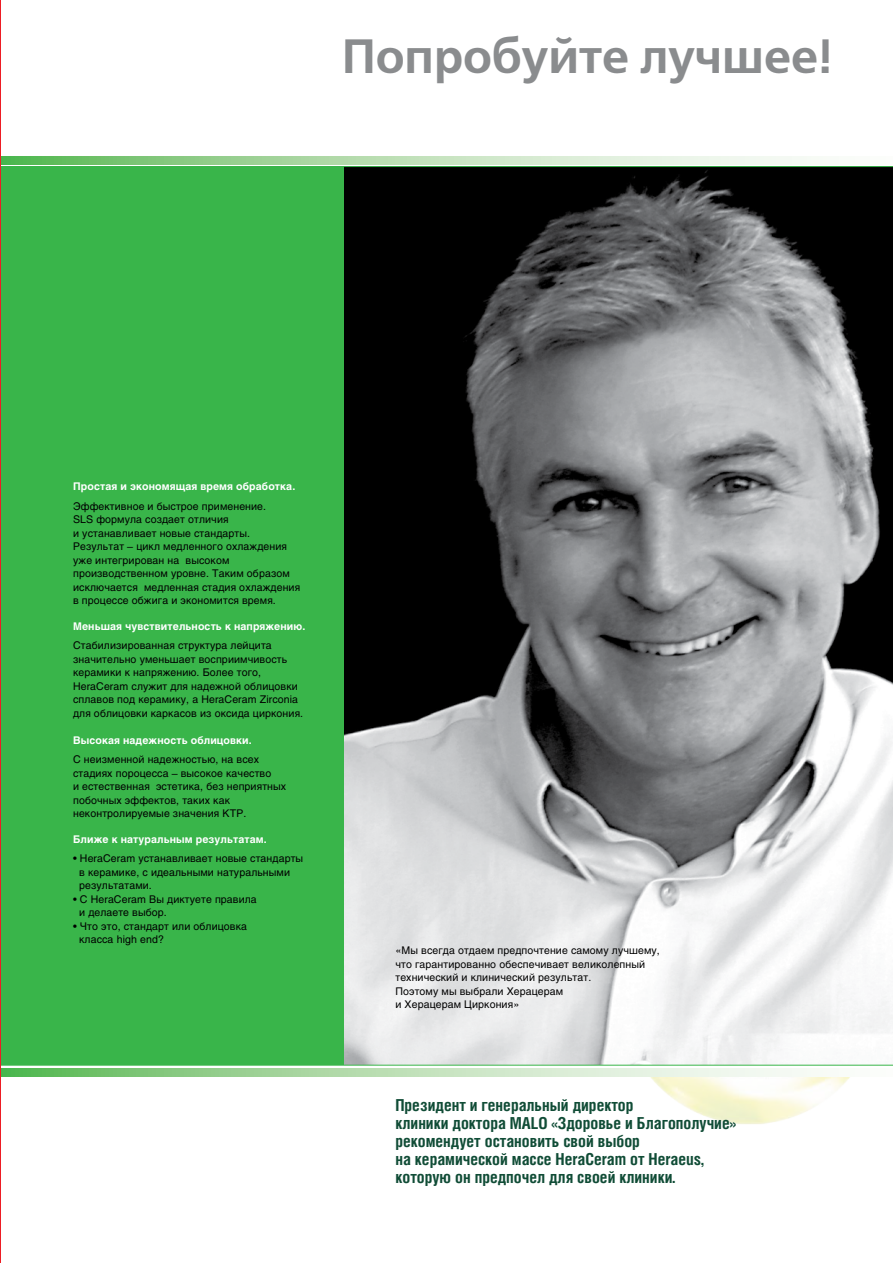
<style>
.page{position:relative;width:893px;height:1263px;background:#fff}
.page>*{position:absolute;margin:0;border:0;box-sizing:border-box;transform-origin:0 0}
.t1{font:700 48px "Free Set C";color:#8a8c8e}
.t2{font:700 19.5px "Text Book C";color:#000}
.t3{font:700 16.5px/18px "Helios Cond";color:#104c36}
.t4{font:10.5px/13.5px "Helios";letter-spacing:.01em;color:#000}
.t5{font:700 10.5px "Helios";letter-spacing:.01em;color:#fff}
</style>
<div class="page">
<img style="left:0;top:167px;width:1px;height:898px">
<img style="left:343px;top:167px;width:550px;height:898px">
<div style="left:1px;top:166px;width:342px;height:899px;background:#39b54a"></div>
<hr style="left:1px;top:166px;width:892px;height:1px;background:#39b54a">
<hr style="left:1px;top:1065px;width:892px;height:1px;background:#39b54a">
<img style="left:619px;top:1076px;width:231px;height:48px">
<svg style="left:1px;top:157px;width:806px;height:7px"></svg>
<svg style="left:1px;top:1069px;width:806px;height:7px"></svg>
<h1 class="t1" style="left:342px;top:29px;width:491px">Попробуйте лучшее!</h1>
<h2 class="t2" style="left:700px;top:52px;width:142px">www.stident.ru</h2>
<p class="t5" style="left:73px;top:480px;width:224px">Простая и экономящая время обработка.</p>
<p class="t4" style="left:73px;top:499px;width:229px">Эффективное и быстрое применение.<br>SLS формула создает отличия<br>и устанавливает новые стандарты.<br>Результат – цикл медленного охлаждения уже интегрирован на высоком производственном уровне. Таким образом исключается медленная стадия охлаждения в процессе обжига и экономится время.</p>
<p class="t5" style="left:73px;top:620px;width:234px">Меньшая чувствительность к напряжению.</p>
<p class="t4" style="left:73px;top:639px;width:232px">Стабилизированная структура лейцита значительно уменьшает восприимчивость керамики к напряжению. Более того, HeraCeram служит для надежной облицовки сплавов под керамику, а HeraCeram Zirconia для облицовки каркасов из оксида циркония.</p>
<p class="t5" style="left:73px;top:734px;width:180px">Высокая надежность облицовки.</p>
<p class="t4" style="left:73px;top:753px;width:215px">С неизменной надежностью, на всех стадиях пороцесса – высокое качество<br>и естественная эстетика, без неприятных побочных эффектов, таких как неконтролируемые значения КТР.</p>
<p class="t5" style="left:73px;top:833px;width:195px">Ближе к натуральным результатам.</p>
<p class="t4" style="left:79px;top:852px;width:225px;text-indent:-6px">• HeraCeram устанавливает новые стандарты в керамике, с идеальными натуральными результатами.</p>
<p class="t4" style="left:79px;top:892px;width:179px;text-indent:-6px">• С HeraCeram Вы диктуете правила и делаете выбор.</p>
<p class="t4" style="left:79px;top:919px;width:169px;text-indent:-6px">• Что это, стандарт или облицовка класса high end?</p>
<p class="t4" style="left:395px;top:943px;width:266px">«Мы всегда отдаем предпочтение самому лучшему, что гарантированно обеспечивает великолепный технический и клинический результат.<br>Поэтому мы выбрали Херацерам<br>и Херацерам Циркония»</p>
<h3 class="t3" style="left:395px;top:1095px;width:342px">Президент и генеральный директор<br>клиники доктора MALO «Здоровье и Благополучие» рекомендует остановить свой выбор<br>на керамической массе HeraCeram от Heraeus, которую он предпочел для своей клиники.</h3>
</div>
